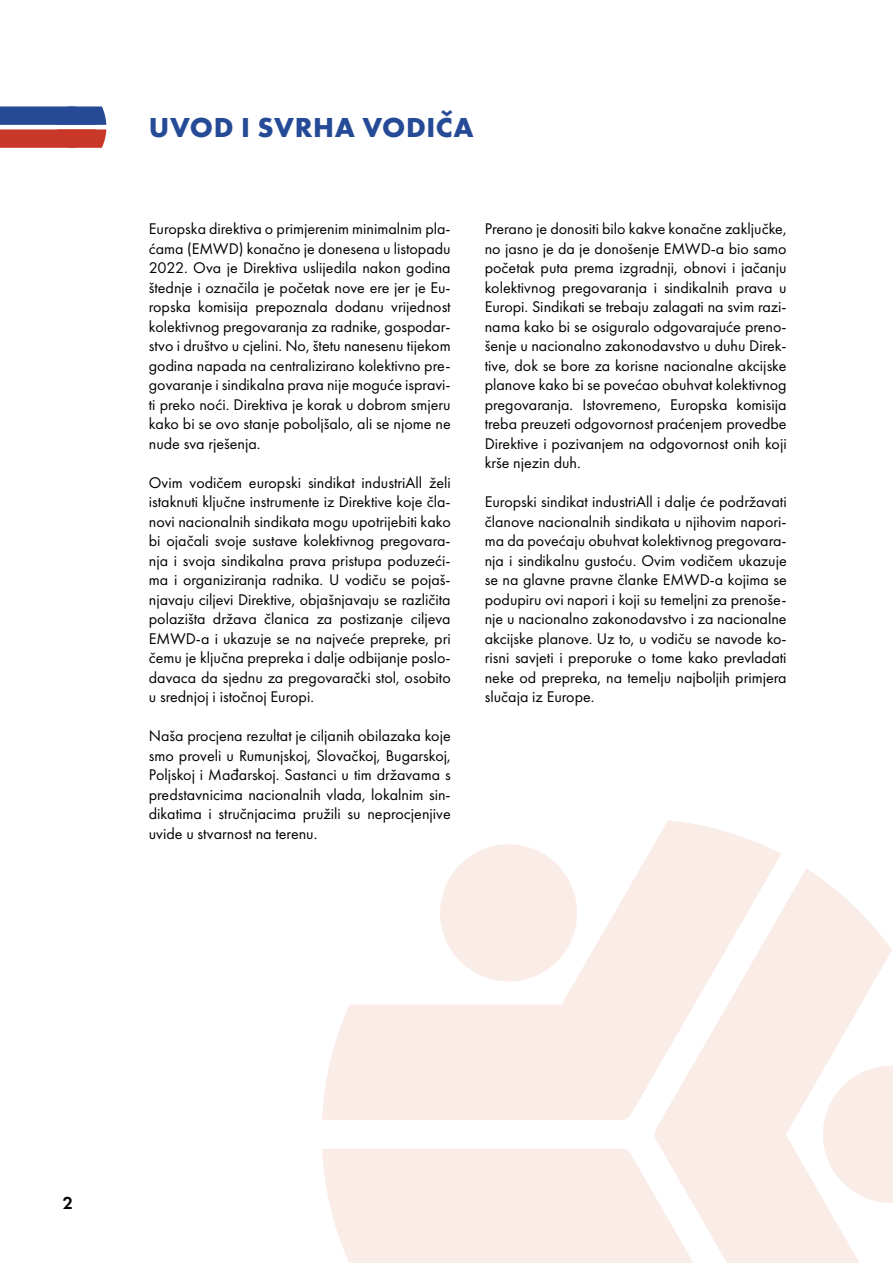
<style>
.page{position:relative;width:893px;height:1263px;background:#fff}
.page>*{position:absolute;margin:0;border:0;box-sizing:border-box;transform-origin:0 0}
.t1{font:700 28.5px "Futura PT";letter-spacing:.02em;color:#254a96}
.t2{font:600 18px "Futura PT";color:#000}
.t3{font:16.05px/19.5px "Futura PT";color:#000;text-align:justify}
</style>
<div class="page">
<div style="left:322px;top:1149px;width:332px;height:114px;background:#faece7"></div>
<svg style="left:654px;top:869px;width:238px;height:394px;fill:#faece7"></svg>
<svg style="left:322px;top:820px;width:459px;height:300px;fill:#faece7"></svg>
<svg style="left:0;top:106px;width:106px;height:42px;background:#885973"></svg>
<h1 class="t1" style="left:149px;top:109px;width:326px">UVOD I SVRHA VODIČA</h1>
<p class="t3" style="left:149px;top:219px;width:303px">Europska direktiva o primjerenim minimalnim pla&shy;ćama (EMWD) konačno je donesena u listopadu 2022. Ova je Direktiva uslijedila nakon godina štednje i označila je početak nove ere jer je Eu&shy;ropska komisija prepoznala dodanu vrijednost kolektivnog pregovaranja za radnike, gospodar&shy;stvo i društvo u cjelini. No, štetu nanesenu tijekom godina napada na centralizirano kolektivno pre&shy;govaranje i sindikalna prava nije moguće ispravi&shy;ti preko noći. Direktiva je korak u dobrom smjeru kako bi se ovo stanje poboljšalo, ali se njome ne nude sva rješenja.</p>
<p class="t3" style="left:149px;top:472px;width:303px">Ovim vodičem europski sindikat industriAll želi istaknuti ključne instrumente iz Direktive koje čla&shy;novi nacionalnih sindikata mogu upotrijebiti kako bi ojačali svoje sustave kolektivnog pregovara&shy;nja i svoja sindikalna prava pristupa poduzeći&shy;ma i organiziranja radnika. U vodiču se pojaš&shy;njavaju ciljevi Direktive, objašnjavaju se različita polazišta država članica za postizanje ciljeva EMWD-a i ukazuje se na najveće prepreke, pri čemu je ključna prepreka i dalje odbijanje poslo&shy;davaca da sjednu za pregovarački stol, osobito u srednjoj i istočnoj Europi.</p>
<p class="t3" style="left:149px;top:726px;width:303px">Naša procjena rezultat je ciljanih obilazaka koje smo proveli u Rumunjskoj, Slovačkoj, Bugarskoj, Poljskoj i Mađarskoj. Sastanci u tim državama s predstavnicima nacionalnih vlada, lokalnim sin&shy;dikatima i stručnjacima pružili su neprocjenjive uvide u stvarnost na terenu.</p>
<p class="t3" style="left:485px;top:219px;width:303px">Prerano je donositi bilo kakve konačne zaključke, no jasno je da je donošenje EMWD-a bio samo početak puta prema izgradnji, obnovi i jačanju kolektivnog pregovaranja i sindikalnih prava u Europi. Sindikati se trebaju zalagati na svim razi&shy;nama kako bi se osiguralo odgovarajuće preno&shy;šenje u nacionalno zakonodavstvo u duhu Direk&shy;tive, dok se bore za korisne nacionalne akcijske planove kako bi se povećao obuhvat kolektivnog pregovaranja. Istovremeno, Europska komisija treba preuzeti odgovornost praćenjem provedbe Direktive i pozivanjem na odgovornost onih koji krše njezin duh.</p>
<p class="t3" style="left:485px;top:492px;width:303px">Europski sindikat industriAll i dalje će podržavati članove nacionalnih sindikata u njihovim napori&shy;ma da povećaju obuhvat kolektivnog pregovara&shy;nja i sindikalnu gustoću. Ovim vodičem ukazuje se na glavne pravne članke EMWD-a kojima se podupiru ovi napori i koji su temeljni za prenoše&shy;nje u nacionalno zakonodavstvo i za nacionalne akcijske planove. Uz to, u vodiču se navode ko&shy;risni savjeti i preporuke o tome kako prevladati neke od prepreka, na temelju najboljih primjera slučaja iz Europe.</p>
<p class="t2" style="left:63px;top:1192px;width:12px">2</p>
</div>
